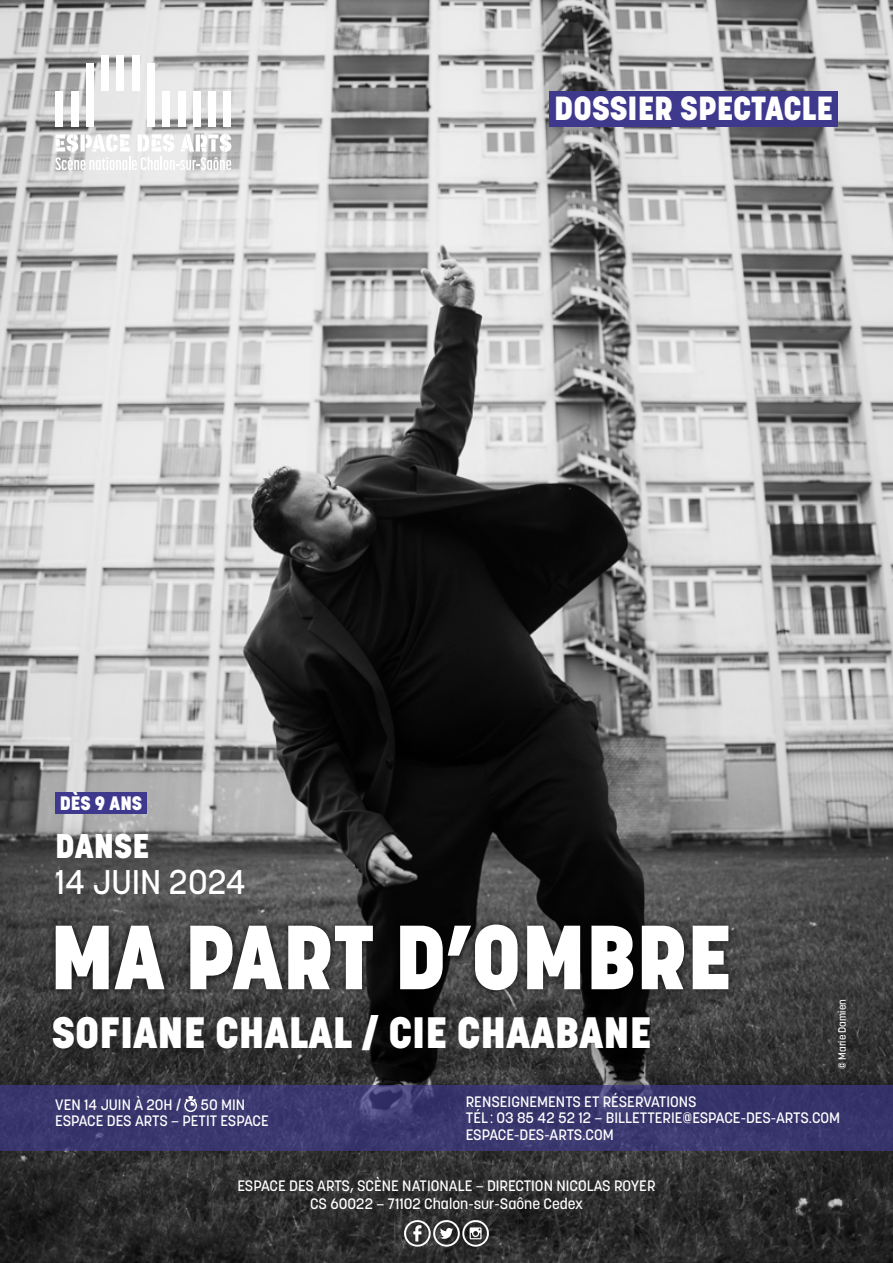
<style>
.page{position:relative;width:893px;height:1263px;background:#fff}
.page>*{position:absolute;margin:0;border:0;box-sizing:border-box;transform-origin:0 0}
.t1{font:800 90px "Korolev";color:#fff}
.t2{font:800 43.5px "Korolev";color:#fff}
.t3{font:500 33.9px "Korolev";color:#fff}
.t4{font:800 33.9px "Korolev";color:#fff}
.t5{font:800 33.15px "Korolev";color:#fff}
.t6{font:800 19.2px "Korolev";color:#fff}
.t7{font:500 15px/16.5px "Korolev";color:#fff}
.t8{font:500 10.5px "Korolev";color:#fff}
</style>
<div class="page">
<img style="left:0;top:0;width:893px;height:1263px">
<div style="left:15px;top:978px;width:680px;height:118px;background:#000;opacity:.75"></div>
<div style="left:56px;top:91px;width:7px;height:36px;background:#fff"></div>
<div style="left:71px;top:91px;width:7px;height:36px;background:#fff"></div>
<div style="left:224px;top:91px;width:7px;height:36px;background:#fff"></div>
<div style="left:86px;top:63px;width:8px;height:64px;background:#fff"></div>
<div style="left:101px;top:55px;width:8px;height:36px;background:#fff"></div>
<div style="left:117px;top:55px;width:7px;height:36px;background:#fff"></div>
<div style="left:132px;top:55px;width:8px;height:36px;background:#fff"></div>
<div style="left:147px;top:63px;width:8px;height:64px;background:#fff"></div>
<div style="left:162px;top:91px;width:8px;height:36px;background:#fff"></div>
<div style="left:178px;top:91px;width:7px;height:36px;background:#fff"></div>
<div style="left:193px;top:91px;width:8px;height:36px;background:#fff"></div>
<div style="left:208px;top:91px;width:8px;height:36px;background:#fff"></div>
<svg style="left:55px;top:134px;width:176px;height:36px"></svg>
<div style="left:49px;top:918px;width:688px;height:81px;background:#000;opacity:.75"></div>
<svg style="left:404px;top:1219px;width:85px;height:29px"></svg>
<div style="left:55px;top:792px;width:92px;height:22px;background:#3f398e"></div>
<div style="left:0;top:1085px;width:893px;height:66px;background:#39356d"></div>
<svg style="left:184px;top:1096px;width:13px;height:16px"></svg>
<div style="left:549px;top:91px;width:289px;height:36px;background:#3f398e"></div>
<p class="t6" style="left:60px;top:791px;width:84px">DÈS 9 ANS</p>
<h3 class="t5" style="left:554px;top:88px;width:280px">DOSSIER SPECTACLE</h3>
<h3 class="t4" style="left:55px;top:824px;width:96px">DANSE</h3>
<h3 class="t3" style="left:55px;top:861px;width:192px">14 JUIN 2024</h3>
<h1 class="t1" style="left:50px;top:901px;width:683px">MA PART D’OMBRE</h1>
<h2 class="t2" style="left:52px;top:1005px;width:601px">SOFIANE CHALAL / CIE CHAABANE</h2>
<p class="t8" style="left:835px;top:1069px;width:71px;rotate:-90deg">© Marie Damien</p>
<p class="t7" style="left:55px;top:1096px;width:127px">VEN 14 JUIN À 20H /</p>
<p class="t7" style="left:55px;top:1096px;width:215px;text-indent:145px">50 MIN<br>ESPACE DES ARTS – PETIT ESPACE</p>
<p class="t7" style="left:466px;top:1093px;width:376px">RENSEIGNEMENTS ET RÉSERVATIONS<br>TÉL : 03 85 42 52 12 – BILLETTERIE@ESPACE-DES-ARTS.COM<br>ESPACE-DES-ARTS.COM</p>
<p class="t7" style="left:238px;top:1177px;width:419px;line-height:18px;text-align:center">ESPACE DES ARTS, SCÈNE NATIONALE – DIRECTION NICOLAS ROYER<br>CS 60022 – 71102 Chalon-sur-Saône Cedex</p>
</div>
